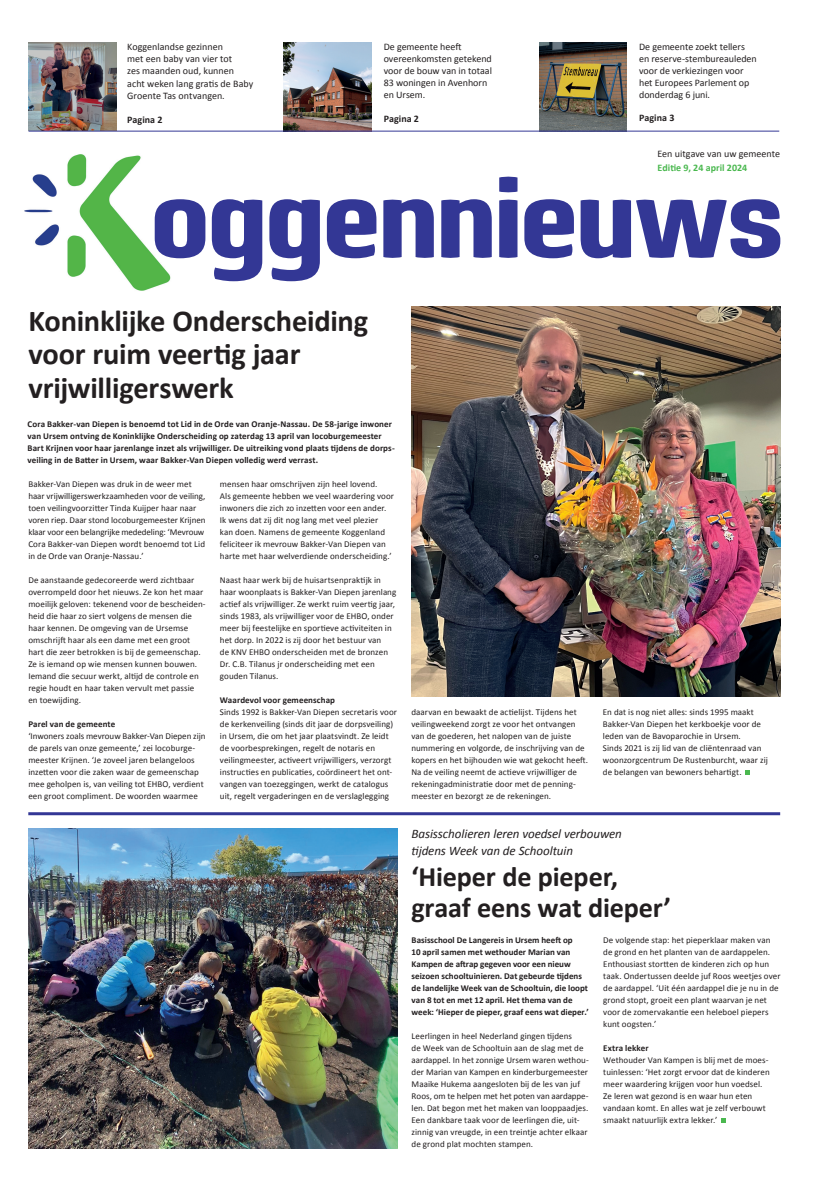
<style>
.page{position:relative;width:820px;height:1191px;background:#fff}
.page>*{position:absolute;margin:0;border:0;box-sizing:border-box;transform-origin:0 0}
.t1{font:700 114.8px "Pancetta Pro";letter-spacing:-.015em;color:#333795}
.t2{font:700 30.4px/33.3px "Calibri";letter-spacing:-.01em;color:#231f20}
.t3{font:700 28.2px/30.8px "Calibri";letter-spacing:-.005em;color:#231f20}
.t4{font:italic 13px/17px "Calibri";letter-spacing:-.01em;color:#231f20}
.t5{font:10px/12px "Calibri";color:#231f20}
.t6{font:700 10px "Calibri";letter-spacing:.005em;color:#231f20}
.t7{font:700 10px "Calibri";letter-spacing:.005em;color:#4ab84f}
.t8{font:9px/12px "Calibri";letter-spacing:.005em;color:#231f20}
.t9{font:700 9px/12px "Calibri";letter-spacing:.005em;color:#231f20}
</style>
<div class="page">
<img style="left:29px;top:828px;width:368px;height:320px">
<img style="left:411px;top:306px;width:369px;height:390px">
<img style="left:29px;top:43px;width:87px;height:88px">
<img style="left:283px;top:42px;width:88px;height:89px">
<img style="left:539px;top:42px;width:87px;height:89px">
<img style="left:24px;top:154px;width:147px;height:137px">
<hr style="left:28px;top:812px;width:751px;height:3px;background:#333795">
<hr style="left:29px;top:131px;width:750px;height:1px;background:#333795">
<svg style="left:721px;top:1118px;width:4px;height:5px"></svg>
<svg style="left:745px;top:770px;width:4px;height:5px"></svg>
<p class="t5" style="left:127px;top:41px;width:127px">Koggenlandse gezinnen<br>met een baby van vier tot<br>zes maanden oud, kunnen acht weken lang gratis de Baby<br>Groente Tas ontvangen.</p>
<p class="t6" style="left:127px;top:112px;width:37px">Pagina 2</p>
<p class="t5" style="left:383px;top:40px;width:110px">De gemeente heeft overeenkomsten getekend voor de bouw van in totaal<br>83 woningen in Avenhorn en Ursem.</p>
<p class="t6" style="left:383px;top:112px;width:37px">Pagina 2</p>
<p class="t5" style="left:639px;top:40px;width:119px">De gemeente zoekt tellers en reserve-stembureauleden voor de verkiezingen voor het Europees Parlement op donderdag 6 juni.</p>
<p class="t6" style="left:639px;top:111px;width:37px">Pagina 3</p>
<p class="t5" style="left:657px;top:148px;width:124px">Een uitgave van uw gemeente</p>
<p class="t7" style="left:657px;top:160px;width:91px">Editie 9, 24 april 2024</p>
<h1 class="t1" style="left:150px;top:154px;width:635px">oggennieuws</h1>
<h2 class="t2" style="left:29px;top:303px;width:341px">Koninklijke Onderscheiding voor ruim veertig jaar vrijwilligerswerk</h2>
<p class="t9" style="left:28px;top:417px;width:368px">Cora Bakker-van Diepen is benoemd tot Lid in de Orde van Oranje-Nassau. De 58-jarige inwoner van Ursem ontving de Koninklijke Onderscheiding op zaterdag 13 april van locoburgemeester Bart Krijnen voor haar jarenlange inzet als vrijwilliger. De uitreiking vond plaats tijdens de dorps&shy;veiling in de Batter in Ursem, waar Bakker-Van Diepen volledig werd verrast.</p>
<p class="t8" style="left:28px;top:477px;width:179px">Bakker-Van Diepen was druk in de weer met haar vrijwilligerswerkzaamheden voor de veiling, toen veilingvoorzitter Tinda Kuijper haar naar voren riep. Daar stond locoburgemeester Krijnen klaar voor een belangrijke mededeling: ‘Mevrouw Cora Bakker-van Diepen wordt benoemd tot Lid in de Orde van Oranje-Nassau.’</p>
<p class="t8" style="left:28px;top:573px;width:179px">De aanstaande gedecoreerde werd zichtbaar overrompeld door het nieuws. Ze kon het maar moeilijk geloven: tekenend voor de bescheiden&shy;heid die haar zo siert volgens de mensen die haar kennen. De omgeving van de Ursemse omschrijft haar als een dame met een groot hart die zeer betrokken is bij de gemeenschap.<br>Ze is iemand op wie mensen kunnen bouwen.<br>Iemand die secuur werkt, altijd de controle en regie houdt en haar taken vervult met passie en toewijding.</p>
<p class="t9" style="left:28px;top:717px;width:88px">Parel van de gemeente</p>
<p class="t8" style="left:28px;top:729px;width:179px">‘Inwoners zoals mevrouw Bakker-Van Diepen zijn de parels van onze gemeente,’ zei locoburge&shy;meester Krijnen. ‘Je zoveel jaren belangeloos inzetten voor die zaken waar de gemeenschap mee geholpen is, van veiling tot EHBO, verdient een groot compliment. De woorden waarmee</p>
<p class="t8" style="left:220px;top:477px;width:175px">mensen haar omschrijven zijn heel lovend.<br>Als gemeente hebben we veel waardering voor inwoners die zich zo inzetten voor een ander.<br>Ik wens dat zij dit nog lang met veel plezier<br>kan doen. Namens de gemeente Koggenland feliciteer ik mevrouw Bakker-Van Diepen van harte met haar welverdiende onderscheiding.’</p>
<p class="t8" style="left:220px;top:573px;width:178px">Naast haar werk bij de huisartsenpraktijk in haar woonplaats is Bakker-Van Diepen jarenlang actief als vrijwilliger. Ze werkt ruim veertig jaar, sinds 1983, als vrijwilliger voor de EHBO, onder meer bij feestelijke en sportieve activiteiten in het dorp. In 2022 is zij door het bestuur van<br>de KNV EHBO onderscheiden met de bronzen Dr. C.B. Tilanus jr onderscheiding met een gouden Tilanus.</p>
<p class="t9" style="left:220px;top:693px;width:117px">Waardevol voor gemeenschap</p>
<p class="t8" style="left:220px;top:705px;width:178px">Sinds 1992 is Bakker-Van Diepen secretaris voor de kerkenveiling (sinds dit jaar de dorpsveiling) in Ursem, die om het jaar plaatsvindt. Ze leidt de voorbesprekingen, regelt de notaris en veilingmeester, activeert vrijwilligers, verzorgt instructies en publicaties, coördineert het ont&shy;vangen van toezeggingen, werkt de catalogus uit, regelt vergaderingen en de verslaglegging</p>
<p class="t8" style="left:411px;top:705px;width:178px">daarvan en bewaakt de actielijst. Tijdens het veilingweekend zorgt ze voor het ontvangen van de goederen, het nalopen van de juiste nummering en volgorde, de inschrijving van de kopers en het bijhouden wie wat gekocht heeft.<br>Na de veiling neemt de actieve vrijwilliger de rekeningadministratie door met de penning&shy;meester en bezorgt ze de rekeningen.</p>
<p class="t8" style="left:602px;top:705px;width:166px">En dat is nog niet alles: sinds 1995 maakt Bakker-Van Diepen het kerkboekje voor de leden van de Bavoparochie in Ursem.<br>Sinds 2021 is zij lid van de cliëntenraad van woonzorgcentrum De Rustenburcht, waar zij de belangen van bewoners behartigt.</p>
<h3 class="t4" style="left:411px;top:824px;width:212px">Basisscholieren leren voedsel verbouwen tijdens Week van de Schooltuin</h3>
<h3 class="t3" style="left:411px;top:860px;width:261px">‘Hieper de pieper, graaf eens wat dieper’</h3>
<p class="t9" style="left:411px;top:933px;width:178px">Basisschool De Langereis in Ursem heeft op<br>10 april samen met wethouder Marian van Kampen de aftrap gegeven voor een nieuw seizoen schooltuinieren. Dat gebeurde tijdens de landelijke Week van de Schooltuin, die loopt van 8 tot en met 12 april. Het thema van de week: ‘Hieper de pieper, graaf eens wat dieper.’</p>
<p class="t8" style="left:411px;top:1029px;width:178px">Leerlingen in heel Nederland gingen tijdens<br>de Week van de Schooltuin aan de slag met de aardappel. In het zonnige Ursem waren wethou&shy;der Marian van Kampen en kinderburgemeester Maaike Hukema aangesloten bij de les van juf Roos, om te helpen met het poten van aardappe&shy;len. Dat begon met het maken van looppaadjes.<br>Een dankbare taak voor de leerlingen die, uit&shy;zinnig van vreugde, in een treintje achter elkaar de grond plat mochten stampen.</p>
<p class="t8" style="left:603px;top:933px;width:179px">De volgende stap: het pieperklaar maken van de grond en het planten van de aardappelen.<br>Enthousiast stortten de kinderen zich op hun taak. Ondertussen deelde juf Roos weetjes over de aardappel. ‘Uit één aardappel die je nu in de grond stopt, groeit een plant waarvan je net voor de zomervakantie een heleboel piepers kunt oogsten.’</p>
<p class="t9" style="left:603px;top:1041px;width:47px">Extra lekker</p>
<p class="t8" style="left:603px;top:1053px;width:168px">Wethouder Van Kampen is blij met de moes&shy;tuinlessen: ‘Het zorgt ervoor dat de kinderen meer waardering krijgen voor hun voedsel.<br>Ze leren wat gezond is en waar hun eten vandaan komt. En alles wat je zelf verbouwt smaakt natuurlijk extra lekker.’</p>
</div>
